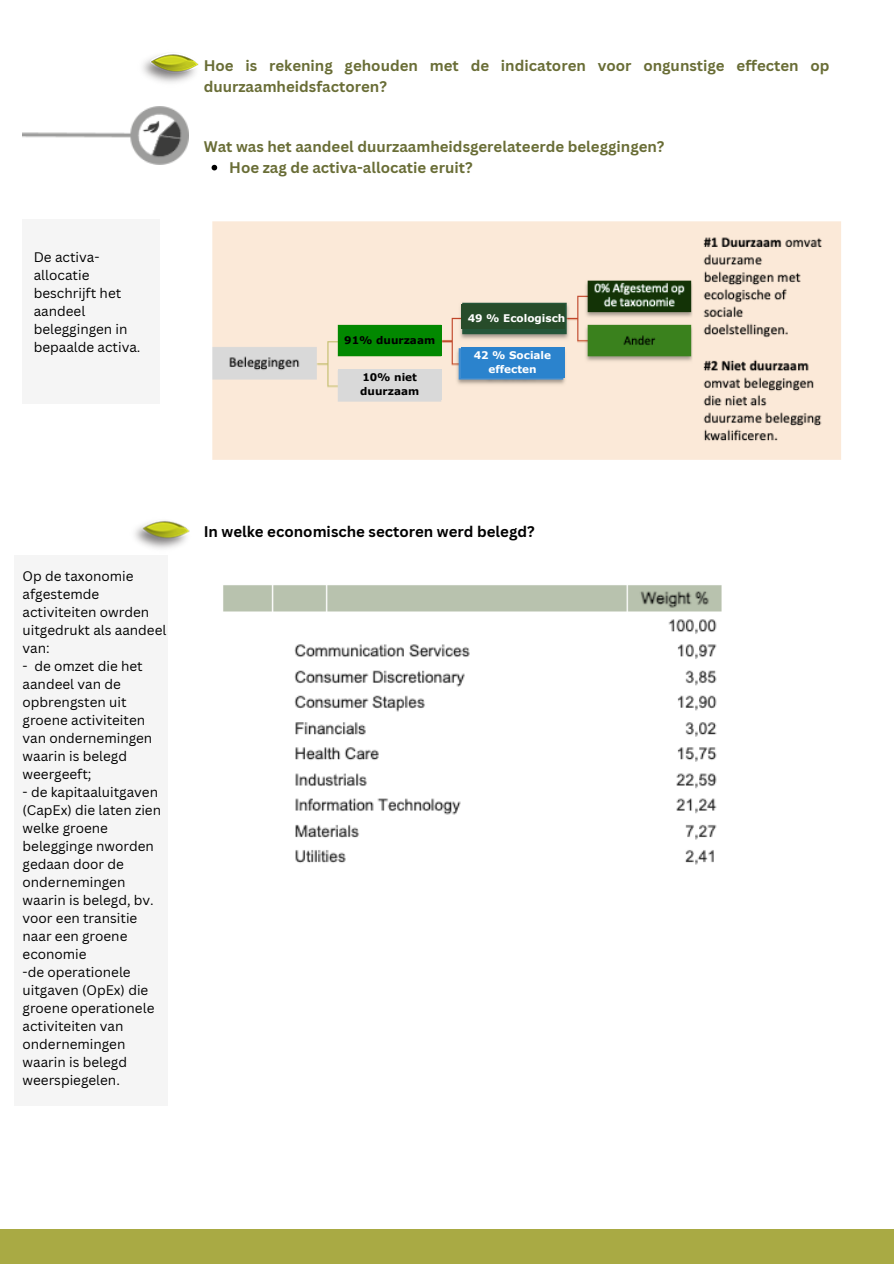
<style>
.page{position:relative;width:894px;height:1264px;background:#fff}
.page>*{position:absolute;margin:0;border:0;box-sizing:border-box;transform-origin:0 0}
.t1{font:700 15px/20.2px "Canva Sans";color:#696d36}
.t2{font:700 15px "Canva Sans";color:#000}
.t3{font:13.5px/18px "Canva Sans";color:#000}
.t4{font:700 10.5px/14px "Verdana Pro";color:#fff;text-align:center}
.t5{font:700 10.5px/14px "Verdana Pro";color:#000}
</style>
<div class="page">
<div style="left:0;top:1229px;width:893px;height:34px;background:#a9aa44"></div>
<img style="left:23px;top:106px;width:165px;height:59px">
<div style="left:23px;top:219px;width:137px;height:185px;background:#f5f5f5"></div>
<div style="left:14px;top:555px;width:154px;height:550px;background:#f5f5f5"></div>
<svg style="left:211px;top:165px;width:6px;height:5px"></svg>
<img style="left:212px;top:221px;width:629px;height:239px">
<img style="left:143px;top:54px;width:56px;height:29px">
<img style="left:135px;top:520px;width:55px;height:29px">
<div style="left:338px;top:325px;width:103px;height:31px;background:#028800"></div>
<div style="left:460px;top:347px;width:104px;height:31px;background:#2b83cd"></div>
<div style="left:338px;top:369px;width:103px;height:30px;background:#d9d9d9"></div>
<img style="left:223px;top:585px;width:499px;height:280px">
<div style="left:460px;top:305px;width:104px;height:24px;background:#274c2a"></div>
<p class="t3" style="left:34px;top:248px;width:108px">De activa&shy;allocatie beschrijft het aandeel beleggingen in bepaalde activa.</p>
<p class="t1" style="left:204px;top:55px;width:627px">Hoe is rekening gehouden met de indicatoren voor ongunstige effecten op duurzaamheidsfactoren?</p>
<h2 class="t1" style="left:204px;top:136px;width:462px">Wat was het aandeel duurzaamheidsgerelateerde beleggingen?</h2>
<p class="t1" style="left:229px;top:157px;width:245px">Hoe zag de activa-allocatie eruit?</p>
<p class="t5" style="left:344px;top:332px;width:92px">91% duurzaam</p>
<p class="t5" style="left:360px;top:369px;width:60px">10% niet duurzaam</p>
<p class="t4" style="left:467px;top:311px;width:99px">49 % Ecologisch</p>
<p class="t4" style="left:473px;top:348px;width:79px">42 % Sociale effecten</p>
<p class="t3" style="left:23px;top:566px;width:145px">Op de taxonomie afgestemde activiteiten owrden uitgedrukt als aandeel van:</p>
<p class="t3" style="left:23px;top:656px;width:131px">- de omzet die het aandeel van de opbrengsten uit groene activiteiten van ondernemingen waarin is belegd weergeeft;</p>
<p class="t3" style="left:23px;top:782px;width:140px">- de kapitaaluitgaven (CapEx) die laten zien welke groene belegginge nworden gedaan door de ondernemingen waarin is belegd, bv. voor een transitie naar een groene economie<br>-de operationele uitgaven (OpEx) die groene operationele activiteiten van ondernemingen waarin is belegd weerspiegelen.</p>
<h2 class="t2" style="left:204px;top:521px;width:332px">In welke economische sectoren werd belegd?</h2>
</div>
